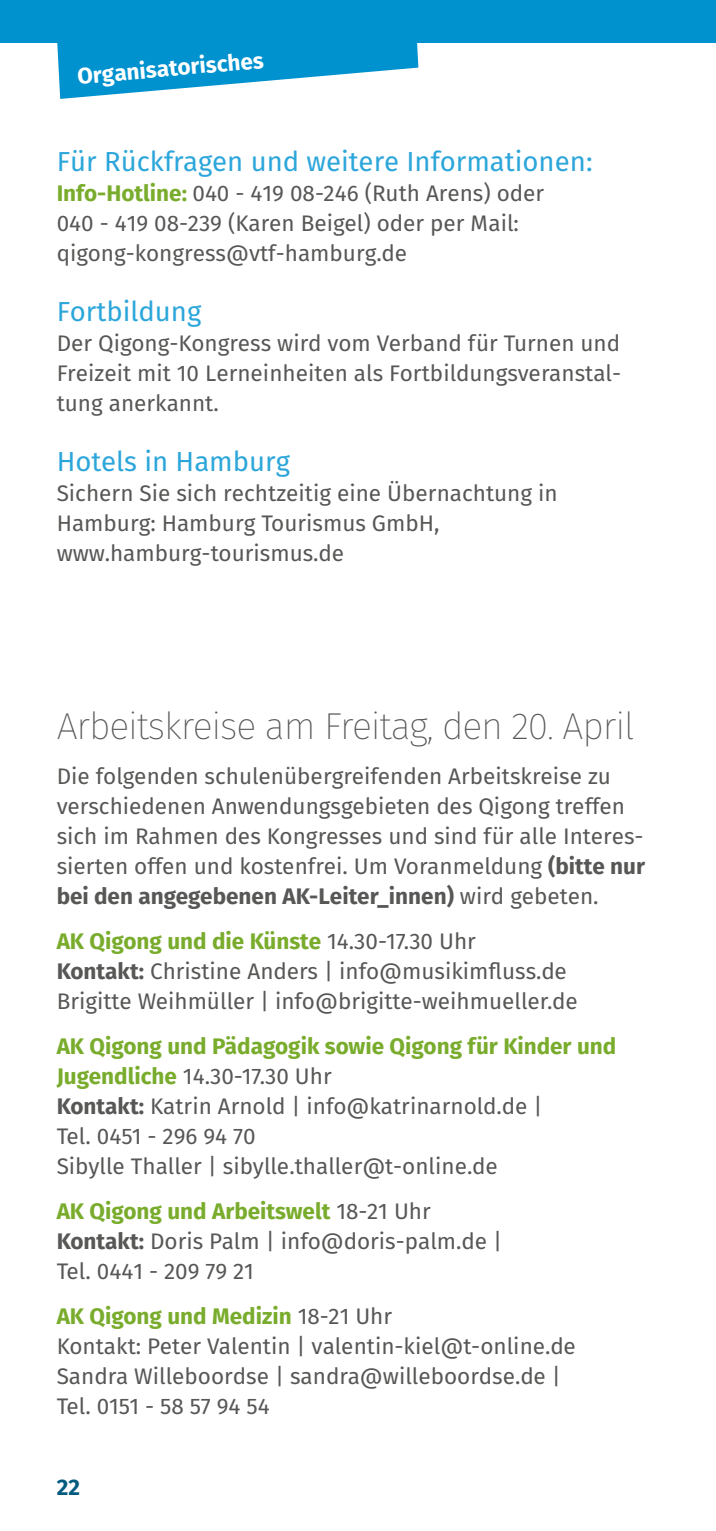
<style>
.page{position:relative;width:716px;height:1531px;background:#fff}
.page>*{position:absolute;margin:0;border:0;box-sizing:border-box;transform-origin:0 0}
.t1{font:200 37.5px "Fira Sans";letter-spacing:-.03em;color:#575756}
.t2{font:27.5px "Fira Sans";color:#2ca6da}
.t3{font:22.5px/30px "Fira Sans";color:#575756}
.t4{font:700 22.5px "Fira Sans";color:#fff}
.t5{font:700 22.5px "Fira Sans";color:#005b7f}
.s1{font-weight:700;color:#79ac2c}
.s2{font-weight:700}
</style>
<div class="page">
<div style="left:0;top:0;width:716px;height:43px;background:#0092cf"></div>
<svg style="left:57px;top:43px;width:361px;height:56px"></svg>
<p class="t4" style="left:76px;top:61px;width:188px;rotate:-5deg">Organisatorisches</p>
<p class="t2" style="left:57px;top:142px;width:537px">Für Rückfragen und weitere Informationen:</p>
<p class="t3" style="left:57px;top:178px;width:489px"><span class="s1">Info-Hotline:</span> 040 - 419 08-246 (Ruth Arens) oder<br>040 - 419 08-239 (Karen Beigel) oder per Mail: qigong-kongress@vtf-hamburg.de</p>
<p class="t2" style="left:57px;top:292px;width:146px">Fortbildung</p>
<p class="t3" style="left:57px;top:328px;width:566px;text-align:justify">Der Qigong-Kongress wird vom Verband für Turnen und Freizeit mit 10 Lerneinheiten als Fortbildungsveranstal&shy;tung anerkannt.</p>
<p class="t2" style="left:57px;top:442px;width:235px">Hotels in Hamburg</p>
<p class="t3" style="left:57px;top:478px;width:502px">Sichern Sie sich rechtzeitig eine Übernachtung in<br>Hamburg: Hamburg Tourismus GmbH, www.hamburg-tourismus.de</p>
<h1 class="t1" style="left:57px;top:699px;width:579px">Arbeitskreise am Freitag, den 20. April</h1>
<p class="t3" style="left:57px;top:761px;width:590px">Die folgenden schulenübergreifenden Arbeitskreise zu verschiedenen Anwendungsgebieten des Qigong treffen sich im Rahmen des Kongresses und sind für alle Interes&shy;sierten offen und kostenfrei. Um Voranmeldung <span class="s2">(bitte nur bei den angegebenen AK-Leiter_innen)</span> wird gebeten.</p>
<p class="t3" style="left:57px;top:926px;width:522px"><span class="s1">AK Qigong und die Künste</span> 14.30-17.30 Uhr<br><span class="s2">Kontakt:</span> Christine Anders | info@musikimfluss.de<br>Brigitte Weihmüller | info@brigitte-weihmueller.de</p>
<p class="t3" style="left:57px;top:1031px;width:561px"><span class="s1">AK Qigong und Pädagogik sowie Qigong für Kinder und Jugendliche</span> 14.30-17.30 Uhr<br><span class="s2">Kontakt:</span> Katrin Arnold | info@katrinarnold.de |<br>Tel. 0451 - 296 94 70<br>Sibylle Thaller | sibylle.thaller@t-online.de</p>
<p class="t3" style="left:57px;top:1196px;width:447px"><span class="s1">AK Qigong und Arbeitswelt</span> 18-21 Uhr<br><span class="s2">Kontakt:</span> Doris Palm | info@doris-palm.de |<br>Tel. 0441 - 209 79 21</p>
<p class="t3" style="left:57px;top:1301px;width:521px"><span class="s1">AK Qigong und Medizin</span> 18-21 Uhr<br>Kontakt: Peter Valentin | valentin-kiel@t-online.de Sandra Willeboordse | sandra@willeboordse.de | Tel. 0151 - 58 57 94 54</p>
<p class="t5" style="left:57px;top:1471px;width:25px">22</p>
</div>
